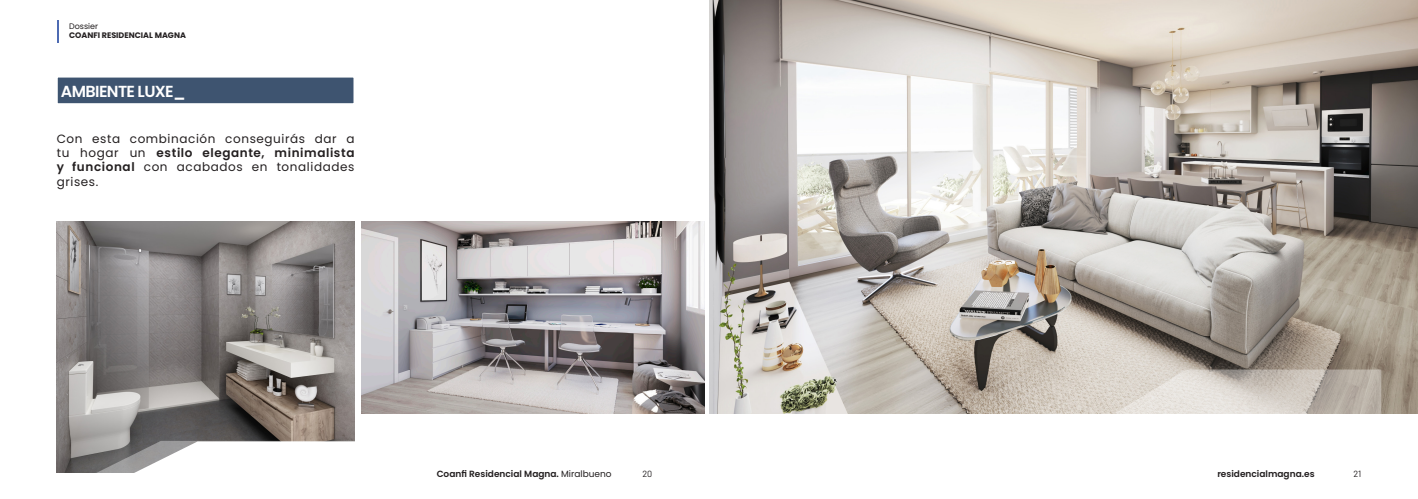
<style>
.page{position:relative;width:1418px;height:499px;background:#fff}
.page>*{position:absolute;margin:0;border:0;box-sizing:border-box;transform-origin:0 0}
.TEXTOS{font:600 16px "Poppins";letter-spacing:-.04em;color:#fff}
.TEXTOS-2{font:12px/14.4px "Poppins";letter-spacing:.05em;color:#231f20;text-align:justify}
.t1{font:600 9px "Poppins";color:#231f20}
.t2{font:9px "Barlow";color:#231f20}
.t3{font:700 8px "Poppins";color:#231f20}
.t4{font:8px "Poppins";color:#231f20}
.s1{font-weight:600}
.s2{font-weight:400}
</style>
<div class="page">
<hr style="left:57px;top:20px;width:2px;height:23px;background:#4e6bb3">
<div style="left:57px;top:77px;width:297px;height:27px;background:#3e5470;border:1px solid #fff"></div>
<img style="left:709px;top:0;width:708px;height:414px">
<img style="left:57px;top:222px;width:297px;height:250px">
<img style="left:361px;top:222px;width:343px;height:192px">
<svg style="left:88px;top:441px;width:267px;height:32px"></svg>
<svg style="left:1096px;top:369px;width:292px;height:45px;background:#cfc8c0"></svg>
<p class="t4" style="left:69px;top:21px;width:31px">Dossier</p>
<p class="t3" style="left:69px;top:31px;width:118px">COANFI RESIDENCIAL MAGNA</p>
<p class="TEXTOS" style="left:61px;top:82px;width:126px">AMBIENTE LUXE_</p>
<p class="TEXTOS-2" style="left:57px;top:131px;width:299px">Con esta combinación conseguirás dar a tu hogar un <span class="s1">estilo elegante, minimalista y funcional</span> con acabados en tonalidades grises.</p>
<p class="t1" style="left:437px;top:469px;width:176px">Coanfi Residencial Magna. <span class="s2">Miralbueno</span></p>
<p class="t2" style="left:642px;top:467px;width:11px">20</p>
<p class="t1" style="left:1217px;top:469px;width:99px">residencialmagna.es</p>
<p class="t2" style="left:1353px;top:467px;width:9px">21</p>
</div>
